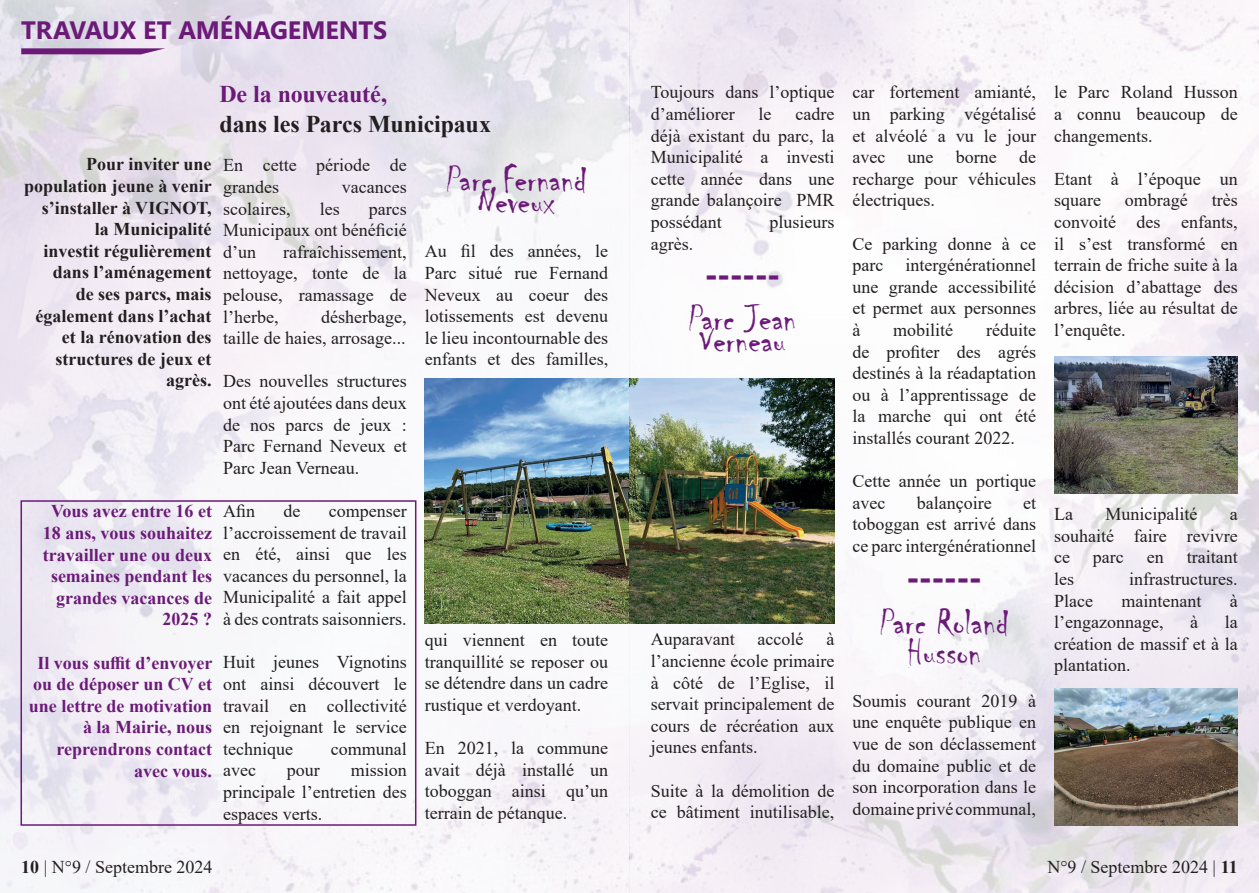
<style>
.page{position:relative;width:1259px;height:893px;background:#fff}
.page>*{position:absolute;margin:0;border:0;box-sizing:border-box;transform-origin:0 0}
.t1{font:37.5px/30px "Chiller";letter-spacing:.005em;color:#6b1a78;text-align:center}
.t2{font:700 37.5px "Times";color:#6b1a78}
.t3{font:700 25.2px "Microsoft Phags Pa";letter-spacing:-.01em;color:#6b1a78}
.t4{font:700 24px "Times New Roman";letter-spacing:-.005em;color:#231f20}
.t5{font:700 24px "Times New Roman";letter-spacing:-.015em;color:#6b1a78}
.t6{font:18px/21.6px "Times New Roman";color:#231f20;text-align:justify}
.t7{font:700 18px/21.6px "Times New Roman";color:#6b1a78;text-align:right}
.t8{font:700 18px/21.6px "Times New Roman";color:#231f20;text-align:right}
.s1{font-weight:700}
</style>
<div class="page">
<img style="left:0;top:0;width:1259px;height:893px">
<svg style="left:21px;top:48px;width:144px;height:6px"></svg>
<img style="left:425px;top:378px;width:204px;height:246px">
<div style="left:21px;top:500px;width:395px;height:326px;border:2px solid #6b1a78"></div>
<img style="left:629px;top:378px;width:205px;height:246px">
<img style="left:1054px;top:357px;width:183px;height:137px">
<img style="left:1054px;top:688px;width:183px;height:138px">
<h2 class="t3" style="left:21px;top:12px;width:367px">TRAVAUX ET AMÉNAGEMENTS</h2>
<h3 class="t5" style="left:219px;top:77px;width:169px">De la nouveauté,</h3>
<h3 class="t4" style="left:219px;top:107px;width:273px">dans les Parcs Municipaux</h3>
<p class="t8" style="left:24px;top:153px;width:189px">Pour inviter une population jeune à venir s’installer à VIGNOT, la Municipalité<br>investit régulièrement dans l’aménagement<br>de ses parcs, mais également dans l’achat et la rénovation des structures de jeux et agrès.</p>
<p class="t7" style="left:43px;top:500px;width:171px">Vous avez entre 16 et<br>18 ans, vous souhaitez travailler une ou deux semaines pendant les grandes vacances de<br>2025 ?</p>
<p class="t7" style="left:29px;top:651px;width:185px">Il vous suffit d’envoyer ou de déposer un CV et une lettre de motivation à la Mairie, nous reprendrons contact avec vous.</p>
<p class="t6" style="left:223px;top:154px;width:185px">En cette période de grandes</p>
<p class="t6" style="left:342px;top:176px;width:66px">vacances</p>
<p class="t6" style="left:223px;top:197px;width:69px">scolaires,</p>
<p class="t6" style="left:320px;top:197px;width:21px">les</p>
<p class="t6" style="left:223px;top:197px;width:185px;text-indent:145px">parcs Municipaux ont bénéficié d’un</p>
<p class="t6" style="left:223px;top:240px;width:185px;text-indent:60px">rafraîchissement, nettoyage, tonte de la pelouse, ramassage de l’herbe,</p>
<p class="t6" style="left:223px;top:305px;width:185px;text-align:right">désherbage,<br>taille de haies, arrosage...</p>
<p class="t6" style="left:223px;top:370px;width:185px">Des nouvelles structures ont été ajoutées dans deux de nos parcs de jeux :<br>Parc Fernand Neveux et Parc Jean Verneau.</p>
<p class="t6" style="left:223px;top:500px;width:34px">Afin</p>
<p class="t6" style="left:283px;top:500px;width:18px">de</p>
<p class="t6" style="left:223px;top:500px;width:185px;text-indent:105px">compenser l’accroissement de travail en été, ainsi que les vacances du personnel, la Municipalité a fait appel à des contrats saisonniers.</p>
<p class="t6" style="left:223px;top:651px;width:185px">Huit jeunes Vignotins ont ainsi découvert le travail en collectivité en rejoignant le service technique</p>
<p class="t6" style="left:331px;top:737px;width:77px">communal</p>
<p class="t6" style="left:223px;top:759px;width:185px;text-indent:127px">mission principale l’entretien des espaces verts.</p>
<p class="t6" style="left:223px;top:759px;width:34px">avec</p>
<p class="t6" style="left:287px;top:759px;width:34px">pour</p>
<p class="t6" style="left:21px;top:856px;width:193px"><span class="s1">10</span> | N°9 / Septembre 2024</p>
<h1 class="t1" style="left:446px;top:166px;width:141px">Parc Fernand</h1>
<h1 class="t1" style="left:478px;top:188px;width:79px">Neveux</h1>
<p class="t6" style="left:425px;top:240px;width:185px">Au fil des années, le Parc situé rue Fernand Neveux au coeur des lotissements est devenu le lieu incontournable des enfants et des familles,</p>
<p class="t6" style="left:425px;top:629px;width:185px">qui viennent en toute tranquillité se reposer ou se détendre dans un cadre rustique et verdoyant.</p>
<p class="t6" style="left:425px;top:737px;width:185px">En 2021, la commune avait déjà installé un toboggan ainsi qu’un terrain de pétanque.</p>
<p class="t6" style="left:651px;top:81px;width:185px">Toujours dans l’optique d’améliorer</p>
<p class="t6" style="left:651px;top:103px;width:185px;text-indent:145px">cadre déjà existant du parc, la Municipalité a investi cette année dans une grande balançoire PMR possédant</p>
<p class="t6" style="left:758px;top:103px;width:14px">le</p>
<p class="t6" style="left:769px;top:211px;width:66px">plusieurs</p>
<p class="t6" style="left:651px;top:233px;width:44px">agrès.</p>
<h1 class="t2" style="left:705px;top:251px;width:76px">------</h1>
<h1 class="t1" style="left:688px;top:305px;width:109px">Parc Jean</h1>
<h1 class="t1" style="left:699px;top:327px;width:87px">Verneau</h1>
<p class="t6" style="left:651px;top:628px;width:85px">Auparavant</p>
<p class="t6" style="left:757px;top:628px;width:47px">accolé</p>
<p class="t6" style="left:651px;top:628px;width:185px;text-indent:176px">à l’ancienne école primaire à côté de l’Eglise, il servait principalement de cours de récréation aux jeunes enfants.</p>
<p class="t6" style="left:651px;top:779px;width:185px">Suite à la démolition de ce bâtiment inutilisable,</p>
<p class="t6" style="left:852px;top:81px;width:185px">car fortement amianté, un parking végétalisé et alvéolé a vu le jour avec une borne de recharge pour véhicules électriques.</p>
<p class="t6" style="left:852px;top:232px;width:185px">Ce parking donne à ce parc intergénérationnel une grande accessibilité et permet aux personnes à</p>
<p class="t6" style="left:852px;top:319px;width:185px;text-indent:134px">réduite de profiter des agrés destinés à la réadaptation ou à l’apprentissage de la marche qui ont été installés courant 2022.</p>
<p class="t6" style="left:852px;top:470px;width:185px">Cette année un portique avec</p>
<p class="t6" style="left:893px;top:319px;width:62px">mobilité</p>
<p class="t6" style="left:916px;top:491px;width:76px">balançoire</p>
<p class="t6" style="left:852px;top:491px;width:185px;text-indent:171px">et toboggan est arrivé dans ce parc intergénérationnel</p>
<h1 class="t2" style="left:906px;top:553px;width:76px">------</h1>
<h1 class="t1" style="left:880px;top:608px;width:130px">Parc Roland<br>Husson</h1>
<p class="t6" style="left:852px;top:689px;width:185px">Soumis courant 2019 à une enquête publique en vue de son déclassement du domaine public et de son incorporation dans le domaine privé communal,</p>
<p class="t6" style="left:1054px;top:81px;width:185px">le Parc Roland Husson a connu beaucoup de changements.</p>
<p class="t6" style="left:1054px;top:167px;width:185px">Etant à l’époque un square</p>
<p class="t6" style="left:1125px;top:189px;width:64px">ombragé</p>
<p class="t6" style="left:1054px;top:189px;width:185px;text-indent:158px">très convoité des enfants, il s’est transformé en terrain de friche suite à la décision d’abattage des arbres, liée au résultat de l’enquête.</p>
<p class="t6" style="left:1054px;top:503px;width:20px">La</p>
<p class="t6" style="left:1105px;top:503px;width:93px">Municipalité</p>
<p class="t6" style="left:1054px;top:503px;width:185px;text-indent:176px">a souhaité faire revivre ce</p>
<p class="t6" style="left:1093px;top:546px;width:32px">parc</p>
<p class="t6" style="left:1146px;top:546px;width:18px">en</p>
<p class="t6" style="left:1186px;top:546px;width:52px">traitant</p>
<p class="t6" style="left:1054px;top:568px;width:21px">les</p>
<p class="t6" style="left:1129px;top:568px;width:110px">infrastructures.</p>
<p class="t6" style="left:1054px;top:589px;width:40px">Place</p>
<p class="t6" style="left:1121px;top:589px;width:81px">maintenant</p>
<p class="t6" style="left:1229px;top:589px;width:9px">à</p>
<p class="t6" style="left:1054px;top:611px;width:111px">l’engazonnage,</p>
<p class="t6" style="left:1190px;top:611px;width:9px">à</p>
<p class="t6" style="left:1054px;top:611px;width:185px;text-indent:171px">la création de massif et à la plantation.</p>
<p class="t6" style="left:1047px;top:856px;width:192px">N°9 / Septembre 2024 | <span class="s1">11</span></p>
</div>
